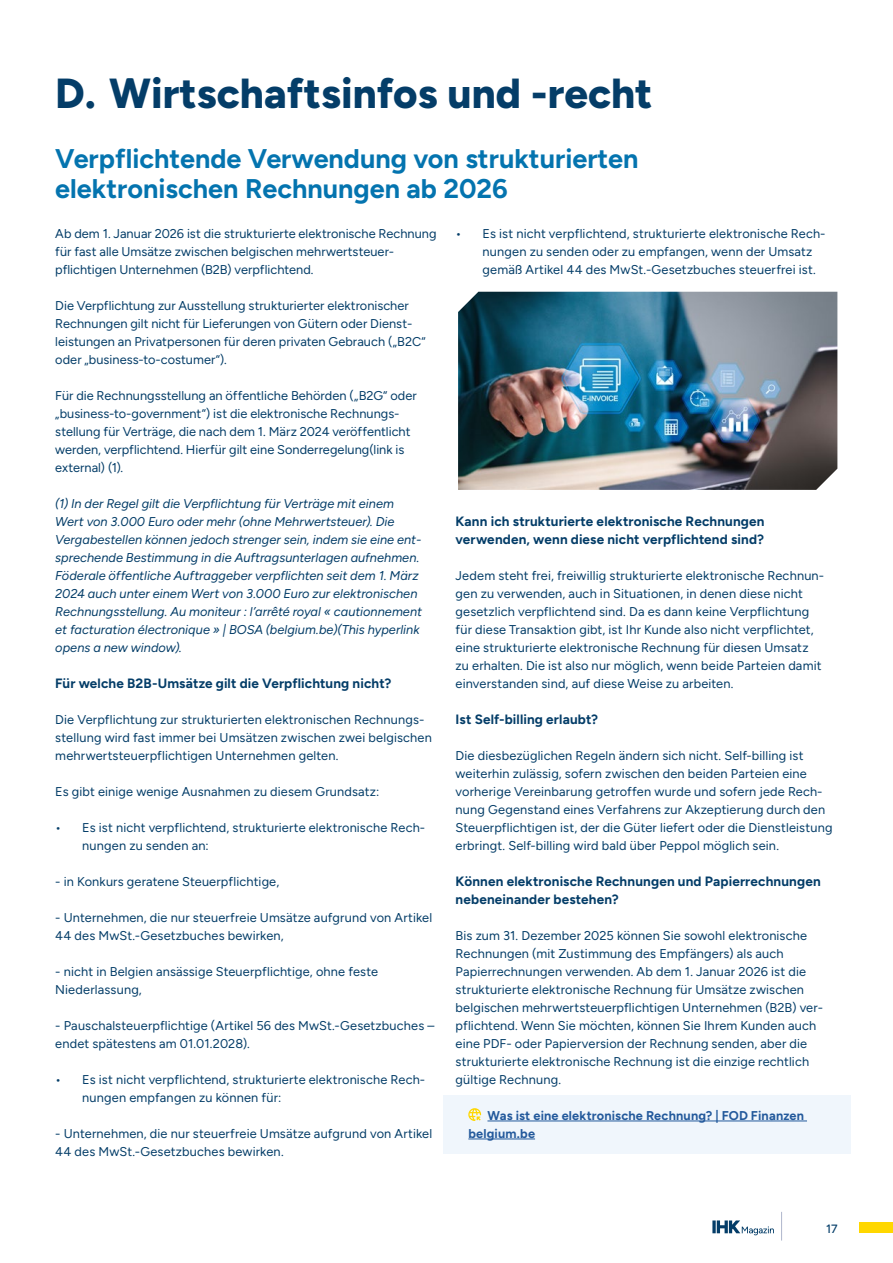
<style>
.page{position:relative;width:893px;height:1263px;background:#fff}
.page>*{position:absolute;margin:0;border:0;box-sizing:border-box;transform-origin:0 0}
.t1{font:800 42px "Figtree";color:#043d68}
.t2{font:700 27px/30px "Figtree";color:#0474af}
.t3{font:700 13.5px/18px "Figtree";letter-spacing:.01em;color:#043d68}
.t4{font:12.75px/18px "Figtree";letter-spacing:.01em;color:#043d68}
.t5{font:italic 12.75px/18px "Figtree";letter-spacing:.005em;color:#043d68}
.t6{font:700 12.75px/18px "Figtree";letter-spacing:.015em;color:#245a9c}
.t7{font:500 12px "Figtree";color:#043d68}
</style>
<div class="page">
<div style="left:443px;top:1095px;width:407px;height:58px;background:#f0f6fc"></div>
<hr style="left:487px;top:1120px;width:320px;height:1px;background:#245a9c">
<hr style="left:468px;top:1138px;width:67px;height:1px;background:#245a9c">
<svg style="left:468px;top:1108px;width:13px;height:13px"></svg>
<img style="left:458px;top:292px;width:379px;height:198px">
<div style="left:859px;top:1222px;width:34px;height:11px;background:#ffd700"></div>
<svg style="left:712px;top:1220px;width:62px;height:15px"></svg>
<svg style="left:781px;top:1212px;width:1px;height:28px"></svg>
<h1 class="t1" style="left:55px;top:67px;width:599px">D. Wirtschaftsinfos und -recht</h1>
<h2 class="t2" style="left:55px;top:143px;width:585px">Verpflichtende Verwendung von strukturierten elektronischen Rechnungen ab 2026</h2>
<p class="t4" style="left:55px;top:224px;width:383px">Ab dem 1. Januar 2026 ist die strukturierte elektronische Rechnung für fast alle Umsätze zwischen belgischen mehrwertsteuer&shy;pflichtigen Unternehmen (B2B) verpflichtend.</p>
<p class="t4" style="left:55px;top:296px;width:372px">Die Verpflichtung zur Ausstellung strukturierter elektronischer Rechnungen gilt nicht für Lieferungen von Gütern oder Dienst&shy;leistungen an Privatpersonen für deren privaten Gebrauch („B2C“ oder „business-to-costumer“).</p>
<p class="t4" style="left:55px;top:386px;width:363px">Für die Rechnungsstellung an öffentliche Behörden („B2G“ oder „business-to-government“) ist die elektronische Rechnungs&shy;stellung für Verträge, die nach dem 1. März 2024 veröffentlicht werden, verpflichtend. Hierfür gilt eine Sonderregelung(link is external) (1).</p>
<p class="t5" style="left:55px;top:494px;width:368px">(1) In der Regel gilt die Verpflichtung für Verträge mit einem Wert von 3.000 Euro oder mehr (ohne Mehrwertsteuer). Die Vergabestellen können jedoch strenger sein, indem sie eine ent&shy;sprechende Bestimmung in die Auftragsunterlagen aufnehmen.<br>Föderale öffentliche Auftraggeber verpflichten seit dem 1. März 2024 auch unter einem Wert von 3.000 Euro zur elektronischen Rechnungsstellung. Au moniteur : l’arrêté royal « cautionnement et facturation électronique » | BOSA (belgium.be)(This hyperlink opens a new window).</p>
<p class="t3" style="left:55px;top:674px;width:338px">Für welche B2B-Umsätze gilt die Verpflichtung nicht?</p>
<p class="t4" style="left:55px;top:710px;width:378px">Die Verpflichtung zur strukturierten elektronischen Rechnungs&shy;stellung wird fast immer bei Umsätzen zwischen zwei belgischen mehrwertsteuerpflichtigen Unternehmen gelten.</p>
<p class="t4" style="left:55px;top:782px;width:326px">Es gibt einige wenige Ausnahmen zu diesem Grundsatz:</p>
<p class="t4" style="left:82px;top:818px;width:344px;text-indent:-27px">• Es ist nicht verpflichtend, strukturierte elektronische Rech&shy;nungen zu senden an:</p>
<p class="t4" style="left:55px;top:872px;width:225px">- in Konkurs geratene Steuerpflichtige,</p>
<p class="t4" style="left:55px;top:908px;width:379px">- Unternehmen, die nur steuerfreie Umsätze aufgrund von Artikel<br>44 des MwSt.-Gesetzbuches bewirken,</p>
<p class="t4" style="left:55px;top:962px;width:324px">- nicht in Belgien ansässige Steuerpflichtige, ohne feste<br>Niederlassung,</p>
<p class="t4" style="left:55px;top:1016px;width:381px">- Pauschalsteuerpflichtige (Artikel 56 des MwSt.-Gesetzbuches – endet spätestens am 01.01.2028).</p>
<p class="t4" style="left:82px;top:1070px;width:344px;text-indent:-27px">• Es ist nicht verpflichtend, strukturierte elektronische Rech&shy;nungen empfangen zu können für:</p>
<p class="t4" style="left:55px;top:1124px;width:379px">- Unternehmen, die nur steuerfreie Umsätze aufgrund von Artikel<br>44 des MwSt.-Gesetzbuches bewirken.</p>
<p class="t4" style="left:483px;top:224px;width:344px;text-indent:-27px">• Es ist nicht verpflichtend, strukturierte elektronische Rech&shy;nungen zu senden oder zu empfangen, wenn der Umsatz gemäß Artikel 44 des MwSt.-Gesetzbuches steuerfrei ist.</p>
<p class="t3" style="left:456px;top:512px;width:310px">Kann ich strukturierte elektronische Rechnungen verwenden, wenn diese nicht verpflichtend sind?</p>
<p class="t4" style="left:456px;top:566px;width:370px">Jedem steht frei, freiwillig strukturierte elektronische Rechnun&shy;gen zu verwenden, auch in Situationen, in denen diese nicht gesetzlich verpflichtend sind. Da es dann keine Verpflichtung für diese Transaktion gibt, ist Ihr Kunde also nicht verpflichtet, eine strukturierte elektronische Rechnung für diesen Umsatz zu erhalten. Die ist also nur möglich, wenn beide Parteien damit einverstanden sind, auf diese Weise zu arbeiten.</p>
<p class="t3" style="left:456px;top:710px;width:144px">Ist Self-billing erlaubt?</p>
<p class="t4" style="left:456px;top:746px;width:378px">Die diesbezüglichen Regeln ändern sich nicht. Self-billing ist weiterhin zulässig, sofern zwischen den beiden Parteien eine vorherige Vereinbarung getroffen wurde und sofern jede Rech&shy;nung Gegenstand eines Verfahrens zur Akzeptierung durch den Steuerpflichtigen ist, der die Güter liefert oder die Dienstleistung erbringt. Self-billing wird bald über Peppol möglich sein.</p>
<p class="t3" style="left:456px;top:872px;width:367px">Können elektronische Rechnungen und Papierrechnungen nebeneinander bestehen?</p>
<p class="t4" style="left:456px;top:926px;width:369px">Bis zum 31. Dezember 2025 können Sie sowohl elektronische Rechnungen (mit Zustimmung des Empfängers) als auch Papierrechnungen verwenden. Ab dem 1. Januar 2026 ist die strukturierte elektronische Rechnung für Umsätze zwischen belgischen mehrwertsteuerpflichtigen Unternehmen (B2B) ver&shy;pflichtend. Wenn Sie möchten, können Sie Ihrem Kunden auch eine PDF- oder Papierversion der Rechnung senden, aber die strukturierte elektronische Rechnung ist die einzige rechtlich gültige Rechnung.</p>
<p class="t6" style="left:468px;top:1106px;width:337px;text-indent:19px">Was ist eine elektronische Rechnung? | FOD Finanzen belgium.be</p>
<p class="t7" style="left:826px;top:1222px;width:13px">17</p>
</div>
